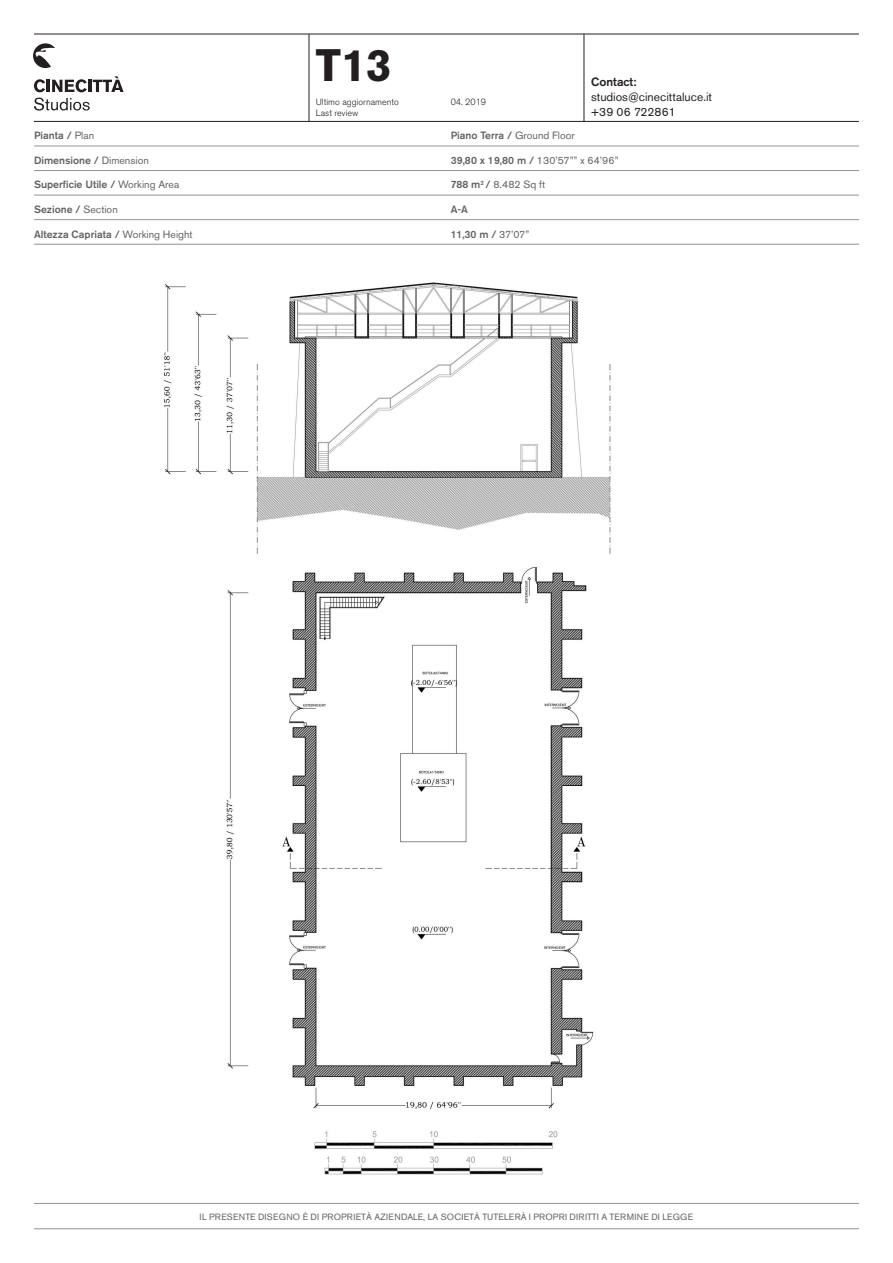
<style>
.page{position:relative;width:893px;height:1263px;background:#fff}
.page>*{position:absolute;margin:0;border:0;box-sizing:border-box;transform-origin:0 0}
.t1{font:700 45px "Akzidenz Grotesk BE";color:#231f20}
.t2{font:12px "Akzidenz Grotesk BE";color:#231f20}
.t3{font:500 12px "Akzidenz Grotesk BE";color:#231f20}
.t4{font:500 10.5px "Akzidenz Grotesk BE";color:#636366}
.t5{font:10.5px "Akzidenz Grotesk BE";color:#636366}
.t6{font:9px "Akzidenz Grotesk BE";letter-spacing:.02em;color:#636366}
.t7{font:300 9px "Akzidenz Grotesk BE";color:#231f20}
.s1{font-weight:400}
.s2{font-weight:500}
</style>
<div class="page">
<hr style="left:34px;top:1203px;width:825px;height:1px;background:#939598">
<hr style="left:34px;top:1228px;width:825px;height:1px;background:#939598">
<hr style="left:34px;top:34px;width:825px;height:1px;background:#231f20">
<hr style="left:34px;top:146px;width:825px;height:1px;background:#939598">
<hr style="left:34px;top:121px;width:825px;height:1px;background:#231f20">
<hr style="left:34px;top:170px;width:825px;height:1px;background:#939598">
<hr style="left:34px;top:195px;width:825px;height:1px;background:#939598">
<hr style="left:34px;top:219px;width:825px;height:1px;background:#939598">
<hr style="left:34px;top:244px;width:825px;height:1px;background:#939598">
<hr style="left:309px;top:34px;width:1px;height:87px;background:#231f20">
<hr style="left:584px;top:34px;width:1px;height:87px;background:#231f20">
<svg style="left:33px;top:43px;width:22px;height:25px"></svg>
<svg style="left:34px;top:98px;width:56px;height:13px"></svg>
<svg style="left:34px;top:76px;width:90px;height:16px"></svg>
<img style="left:163px;top:282px;width:448px;height:893px">
<p class="t4" style="left:34px;top:129px;width:62px">Pianta / <span class="s1">Plan</span></p>
<p class="t4" style="left:34px;top:154px;width:116px">Dimensione / <span class="s1">Dimension</span></p>
<p class="t4" style="left:34px;top:178px;width:147px">Superficie Utile / <span class="s1">Working Area</span></p>
<p class="t4" style="left:34px;top:203px;width:85px">Sezione / <span class="s1">Section</span></p>
<p class="t4" style="left:34px;top:228px;width:160px">Altezza Capriata / <span class="s1">Working Height</span></p>
<p class="t1" style="left:316px;top:39px;width:77px">T13</p>
<p class="t7" style="left:316px;top:97px;width:85px">Ultimo aggiornamento</p>
<p class="t7" style="left:316px;top:107px;width:44px">Last review</p>
<p class="t7" style="left:451px;top:97px;width:37px">04. 2019</p>
<p class="t3" style="left:591px;top:74px;width:47px">Contact:</p>
<p class="t2" style="left:591px;top:89px;width:123px">studios@cinecittaluce.it</p>
<p class="t2" style="left:591px;top:104px;width:86px">+39 06 722861</p>
<p class="t4" style="left:451px;top:129px;width:126px">Piano Terra / <span class="s1">Ground Floor</span></p>
<p class="t5" style="left:451px;top:154px;width:169px"><span class="s2">39,80 x 19,80 m /</span> 130’57”” x 64’96”</p>
<p class="t5" style="left:451px;top:178px;width:96px"><span class="s2">788 m</span><sup>2</sup> <span class="s2">/</span> 8.482 Sq ft</p>
<p class="t4" style="left:451px;top:203px;width:19px">A-A</p>
<p class="t4" style="left:451px;top:228px;width:80px">11,30 m / <span class="s1">37’07”</span></p>
<p class="t6" style="left:200px;top:1211px;width:495px">IL PRESENTE DISEGNO È DI PROPRIETÀ AZIENDALE, LA SOCIETÀ TUTELERÀ I PROPRI DIRITTI A TERMINE DI LEGGE</p>
</div>
